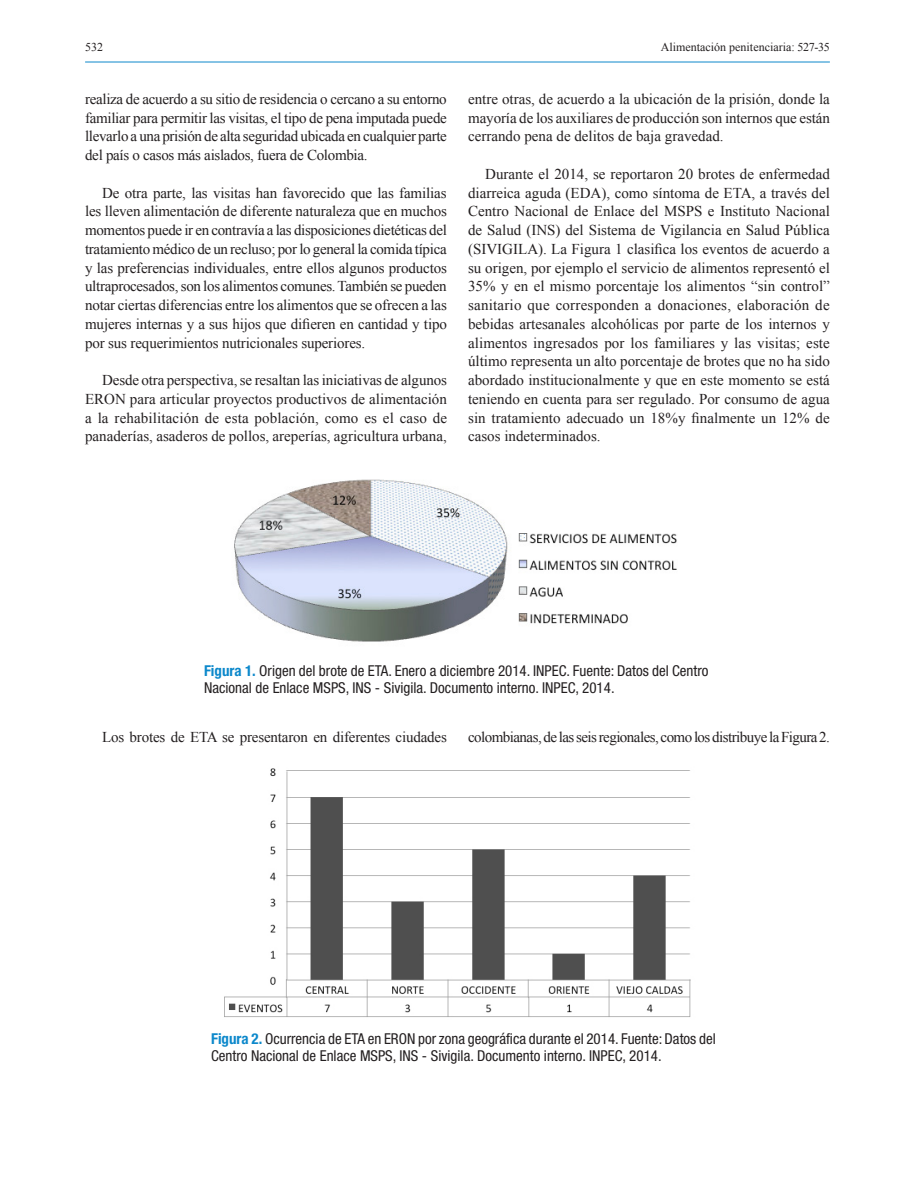
<style>
.page{position:relative;width:915px;height:1191px;background:#fff}
.page>*{position:absolute;margin:0;border:0;box-sizing:border-box;transform-origin:0 0}
.Texto_corrido{font:15px/18.8px "Times New Roman";letter-spacing:-.01em;color:#231f20;text-align:justify}
.Fuente{font:condensed 15px/16.5px "Helvetica Neue LT Std";color:#231f20}
.Texto_corrido-2{font:15px "Times New Roman";letter-spacing:-.035em;color:#231f20}
.t1{font:12px "Times New Roman";color:#231f20}
.s1{font-weight:700;color:#0c88cb}
</style>
<div class="page">
<img style="left:234px;top:479px;width:443px;height:163px">
<img style="left:224px;top:768px;width:467px;height:249px">
<hr style="left:85px;top:62px;width:744px;height:1px;background:#0c88cb">
<p class="t1" style="left:85px;top:39px;width:19px">532</p>
<p class="t1" style="left:660px;top:39px;width:170px">Alimentación penitenciaria: 527-35</p>
<p class="Texto_corrido" style="left:85px;top:89px;width:363px">realiza de acuerdo a su sitio de residencia o cercano a su entorno familiar para permitir las visitas, el tipo de pena imputada puede llevarlo a una prisión de alta seguridad ubicada en cualquier parte del país o casos más aislados, fuera de Colombia.</p>
<p class="Texto_corrido" style="left:85px;top:183px;width:363px;text-indent:17px">De otra parte, las visitas han favorecido que las familias les lleven alimentación de diferente naturaleza que en muchos momentos puede ir en contravía a las disposiciones dietéticas del tratamiento médico de un recluso; por lo general la comida típica y las preferencias individuales, entre ellos algunos productos ultraprocesados, son los alimentos comunes. También se pueden notar ciertas diferencias entre los alimentos que se ofrecen a las mujeres internas y a sus hijos que difieren en cantidad y tipo por sus requerimientos nutricionales superiores.</p>
<p class="Texto_corrido" style="left:85px;top:370px;width:363px;text-indent:17px">Desde otra perspectiva, se resaltan las iniciativas de algunos ERON para articular proyectos productivos de alimentación a la rehabilitación de esta población, como es el caso de panaderías, asaderos de pollos, areperías, agricultura urbana,</p>
<p class="Texto_corrido" style="left:468px;top:89px;width:363px">entre otras, de acuerdo a la ubicación de la prisión, donde la mayoría de los auxiliares de producción son internos que están cerrando pena de delitos de baja gravedad.</p>
<p class="Texto_corrido" style="left:468px;top:164px;width:363px;text-indent:17px">Durante el 2014, se reportaron 20 brotes de enfermedad diarreica aguda (EDA), como síntoma de ETA, a través del Centro Nacional de Enlace del MSPS e Instituto Nacional de Salud (INS) del Sistema de Vigilancia en Salud Pública (SIVIGILA). La Figura 1 clasifica los eventos de acuerdo a su origen, por ejemplo el servicio de alimentos representó el 35% y en el mismo porcentaje los alimentos “sin control” sanitario que corresponden a donaciones, elaboración de bebidas artesanales alcohólicas por parte de los internos y alimentos ingresados por los familiares y las visitas; este último representa un alto porcentaje de brotes que no ha sido abordado institucionalmente y que en este momento se está teniendo en cuenta para ser regulado. Por consumo de agua sin tratamiento adecuado un 18%y finalmente un 12% de casos indeterminados.</p>
<p class="Fuente" style="left:204px;top:662px;width:506px"><span class="s1">Figura 1.</span> Origen del brote de ETA. Enero a diciembre 2014. INPEC. Fuente: Datos del Centro<br>Nacional de Enlace MSPS, INS - Sivigila. Documento interno. INPEC, 2014.</p>
<p class="Texto_corrido" style="left:102px;top:727px;width:346px">Los brotes de ETA se presentaron en diferentes ciudades</p>
<p class="Texto_corrido-2" style="left:468px;top:726px;width:363px">colombianas, de las seis regionales, como los distribuye la Figura 2.</p>
<p class="Fuente" style="left:211px;top:1030px;width:506px"><span class="s1">Figura 2.</span> Ocurrencia de ETA en ERON por zona geográfica durante el 2014. Fuente: Datos del<br>Centro Nacional de Enlace MSPS, INS - Sivigila. Documento interno. INPEC, 2014.</p>
</div>
